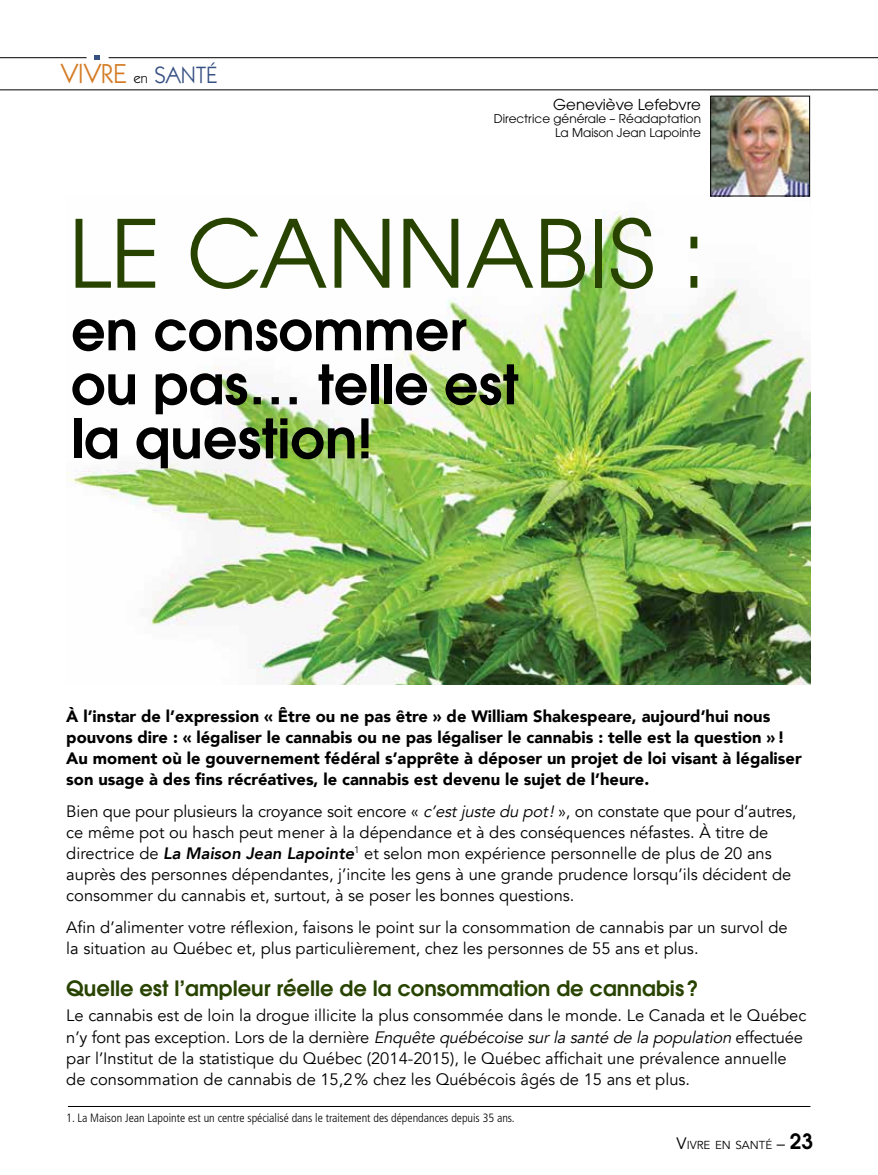
<style>
.page{position:relative;width:878px;height:1175px;background:#fff}
.page>*{position:absolute;margin:0;border:0;box-sizing:border-box;transform-origin:0 0}
.t1{font:93px "Avant Garde";color:#284300}
.t2{font:600 54px/54px "Avant Garde";color:#000}
.t3{font:27.6px "Itc Kabel";color:#d57c26}
.t4{font:600 21px "Avant Garde";color:#284300}
.t5{font:16.5px/21px "Avenir";color:#000}
.t6{font:900 16.5px/21px "Avenir";color:#000}
.t7{font:15px "Avant Garde";color:#000}
.t8{font:300 condensed 12px "Frutiger";color:#000}
.t9{font:12px/13.5px "Avant Garde";color:#000;text-align:right}
.t10{font:11.55px "Avenir";color:#000}
.s1{font-size:13.8px;color:#000}
.s2{font-size:23.7px;color:#375083}
.s3{font-style:italic}
.s4{font-weight:800;font-style:italic}
.s5{font-size:16.5px}
.s6{font-family:"Avant Garde";font-weight:600;font-size:21px}
</style>
<div class="page">
<svg style="left:94px;top:55px;width:6px;height:5px"></svg>
<hr style="left:0;top:89px;width:878px;height:1px;background:#000">
<hr style="left:0;top:57px;width:86px;height:1px;background:#000">
<hr style="left:109px;top:57px;width:769px;height:1px;background:#000">
<img style="left:66px;top:196px;width:744px;height:488px">
<hr style="left:68px;top:1106px;width:742px;height:1px;background:#000">
<img style="left:712px;top:98px;width:95px;height:96px">
<div style="left:710px;top:96px;width:99px;height:100px;border:1px solid #000"></div>
<h3 class="t3" style="left:61px;top:58px;width:158px">VIVRE <span class="s1">en</span> <span class="s2">SANTÉ</span></h3>
<p class="t7" style="left:553px;top:95px;width:149px">Geneviève Lefebvre</p>
<p class="t9" style="left:494px;top:112px;width:209px">Directrice générale – Réadaptation<br>La Maison Jean Lapointe</p>
<h1 class="t1" style="left:68px;top:199px;width:640px">LE CANNABIS :</h1>
<h2 class="t2" style="left:71px;top:302px;width:449px">en consommer ou pas… telle est la question!</h2>
<p class="t6" style="left:66px;top:705px;width:737px">À l’instar de l’expression « Être ou ne pas être » de William Shakespeare, aujourd’hui nous pouvons dire : « légaliser le cannabis ou ne pas légaliser le cannabis : telle est la question »!<br>Au moment où le gouvernement fédéral s’apprête à déposer un projet de loi visant à légaliser son usage à des fins récréatives, le cannabis est devenu le sujet de l’heure.</p>
<p class="t5" style="left:66px;top:800px;width:731px">Bien que pour plusieurs la croyance soit encore « <span class="s3">c’estjuste du pot!</span>», on constate que pour d’autres, ce même pot ou hasch peut mener à la dépendance et à des conséquences néfastes. À titre de directrice de <span class="s4">La Maison Jean Lapointe</span><sup>1</sup> et selon mon expérience personnelle de plus de 20 ans auprès des personnes dépendantes, j’incite les gens à une grande prudence lorsqu’ils décident de consommer du cannabis et, surtout, à se poser les bonnes questions.</p>
<p class="t5" style="left:66px;top:916px;width:722px">Afin d’alimenter votre réflexion, faisons le point sur la consommation de cannabis par un survol de la situation au Québec et, plus particulièrement, chez les personnes de 55 ans et plus.</p>
<p class="t4" style="left:66px;top:974px;width:633px">Quelle est l’ampleur réelle de la consommation de cannabis?</p>
<p class="t5" style="left:66px;top:1005px;width:741px">Le cannabis est de loin la drogue illicite la plus consommée dans le monde. Le Canada et le Québec n’y font pas exception. Lors de la dernière <span class="s3">Enquête québécoise surla santé de la population</span> effectuée par l’Institut de la statistique du Québec (2014-2015), le Québec affichait une prévalence annuelle de consommation de cannabis de 15,2% chez les Québécois âgés de 15 ans et plus.</p>
<p class="t8" style="left:66px;top:1110px;width:450px">1. La Maison Jean Lapointe est un centre spécialisé dans le traitement des dépendances depuis 35 ans.</p>
<p class="t10" style="left:676px;top:1138px;width:138px"><span class="s5">V</span>IVRE EN SANTÉ <span class="s5">–</span> <span class="s6">23</span></p>
</div>
